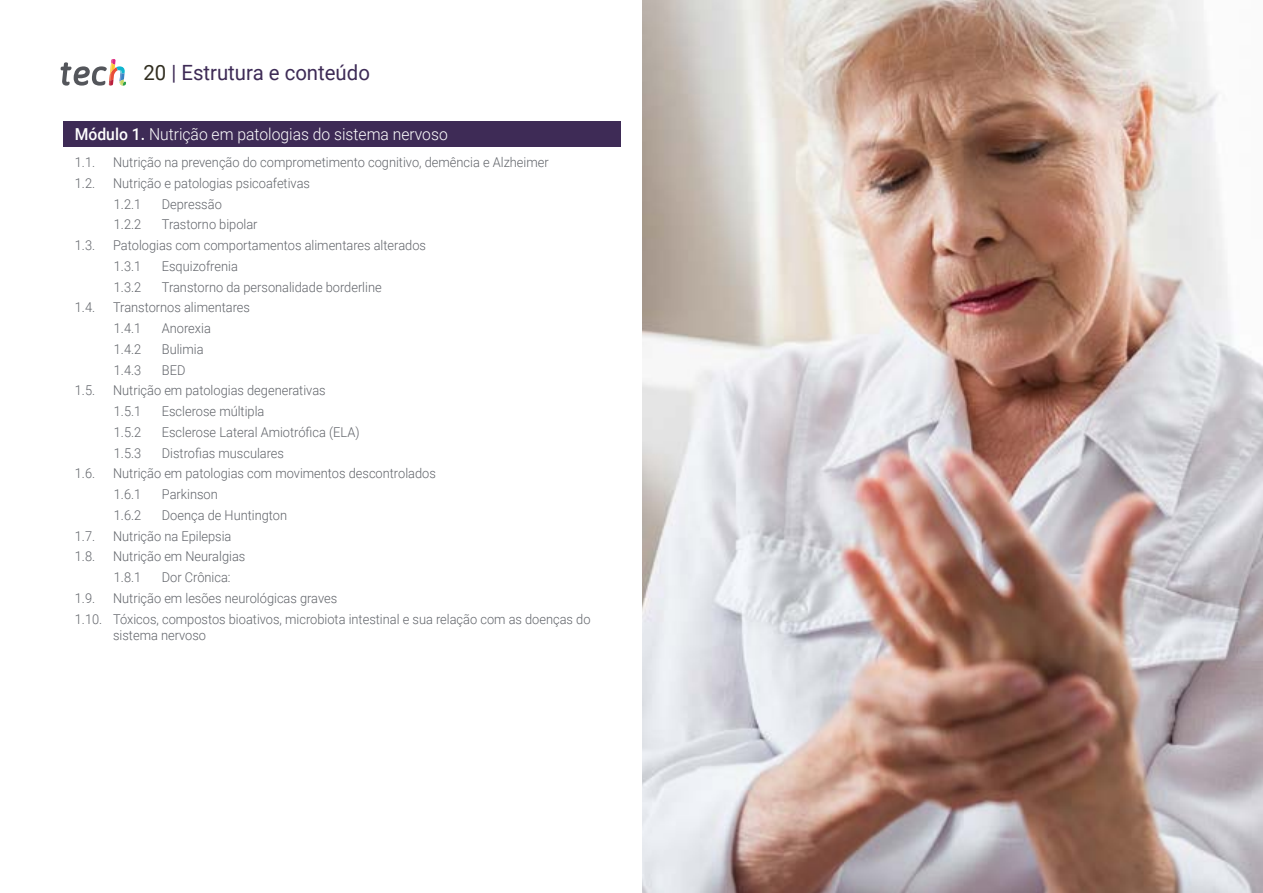
<style>
.page{position:relative;width:1263px;height:893px;background:#fff}
.page>*{position:absolute;margin:0;border:0;box-sizing:border-box;transform-origin:0 0}
.t1{font:21px "Roboto";color:#3e2b56}
.t2{font:300 16.5px "Roboto";color:#fff;scale:.95 1}
.t3{font:300 13.5px/20.7px "Roboto";color:#61646a;scale:.95 1}
.s1{color:#312e20}
.s2{font-weight:500}
</style>
<div class="page">
<div style="left:64px;top:121px;width:557px;height:25px;background:#3e2b56"></div>
<svg style="left:61px;top:59px;width:65px;height:27px"></svg>
<img style="left:642px;top:0;width:621px;height:893px">
<h1 class="t1" style="left:144px;top:57px;width:228px"><span class="s1">20</span> | Estrutura e conteúdo</h1>
<p class="t2" style="left:75px;top:123px;width:394px"><span class="s2">Módulo 1.</span> Nutrição em patologias do sistema nervoso</p>
<p class="t3" style="left:75px;top:151px;width:23px">1.1.</p>
<p class="t3" style="left:113px;top:151px;width:460px">Nutrição na prevenção do comprometimento cognitivo, demência e Alzheimer</p>
<p class="t3" style="left:75px;top:172px;width:23px">1.2.</p>
<p class="t3" style="left:113px;top:172px;width:209px">Nutrição e patologias psicoafetivas<br>1.2.1</p>
<p class="t3" style="left:162px;top:193px;width:65px">Depressão</p>
<p class="t3" style="left:114px;top:214px;width:30px">1.2.2</p>
<p class="t3" style="left:162px;top:214px;width:102px">Trastorno bipolar</p>
<p class="t3" style="left:75px;top:234px;width:23px">1.3.</p>
<p class="t3" style="left:113px;top:234px;width:331px">Patologias com comportamentos alimentares alterados<br>1.3.1</p>
<p class="t3" style="left:162px;top:255px;width:82px">Esquizofrenia</p>
<p class="t3" style="left:114px;top:276px;width:30px">1.3.2</p>
<p class="t3" style="left:162px;top:276px;width:233px">Transtorno da personalidade borderline</p>
<p class="t3" style="left:75px;top:297px;width:23px">1.4.</p>
<p class="t3" style="left:113px;top:297px;width:146px">Transtornos alimentares<br>1.4.1</p>
<p class="t3" style="left:162px;top:317px;width:53px">Anorexia</p>
<p class="t3" style="left:114px;top:338px;width:30px">1.4.2</p>
<p class="t3" style="left:162px;top:338px;width:45px">Bulimia</p>
<p class="t3" style="left:114px;top:359px;width:30px">1.4.3</p>
<p class="t3" style="left:162px;top:359px;width:26px">BED</p>
<p class="t3" style="left:75px;top:380px;width:23px">1.5.</p>
<p class="t3" style="left:113px;top:380px;width:225px">Nutrição em patologias degenerativas<br>1.5.1</p>
<p class="t3" style="left:162px;top:400px;width:110px">Esclerose múltipla</p>
<p class="t3" style="left:114px;top:421px;width:30px">1.5.2</p>
<p class="t3" style="left:162px;top:421px;width:210px">Esclerose Lateral Amiotrófica (ELA)</p>
<p class="t3" style="left:114px;top:442px;width:30px">1.5.3</p>
<p class="t3" style="left:162px;top:442px;width:130px">Distrofias musculares</p>
<p class="t3" style="left:75px;top:463px;width:23px">1.6.</p>
<p class="t3" style="left:113px;top:463px;width:341px">Nutrição em patologias com movimentos descontrolados<br>1.6.1</p>
<p class="t3" style="left:162px;top:483px;width:60px">Parkinson</p>
<p class="t3" style="left:114px;top:504px;width:30px">1.6.2</p>
<p class="t3" style="left:162px;top:504px;width:133px">Doença de Huntington</p>
<p class="t3" style="left:75px;top:525px;width:23px">1.7.</p>
<p class="t3" style="left:113px;top:525px;width:126px">Nutrição na Epilepsia</p>
<p class="t3" style="left:75px;top:546px;width:23px">1.8.</p>
<p class="t3" style="left:113px;top:546px;width:141px">Nutrição em Neuralgias<br>1.8.1</p>
<p class="t3" style="left:162px;top:566px;width:74px">Dor Crônica:</p>
<p class="t3" style="left:75px;top:587px;width:544px;text-indent:38px">Nutrição em lesões neurológicas graves<br>1.10. Tóxicos, compostos bioativos, microbiota intestinal e sua relação com as doenças do</p>
<p class="t3" style="left:113px;top:624px;width:99px">sistema nervoso</p>
<p class="t3" style="left:75px;top:587px;width:23px">1.9.</p>
</div>
